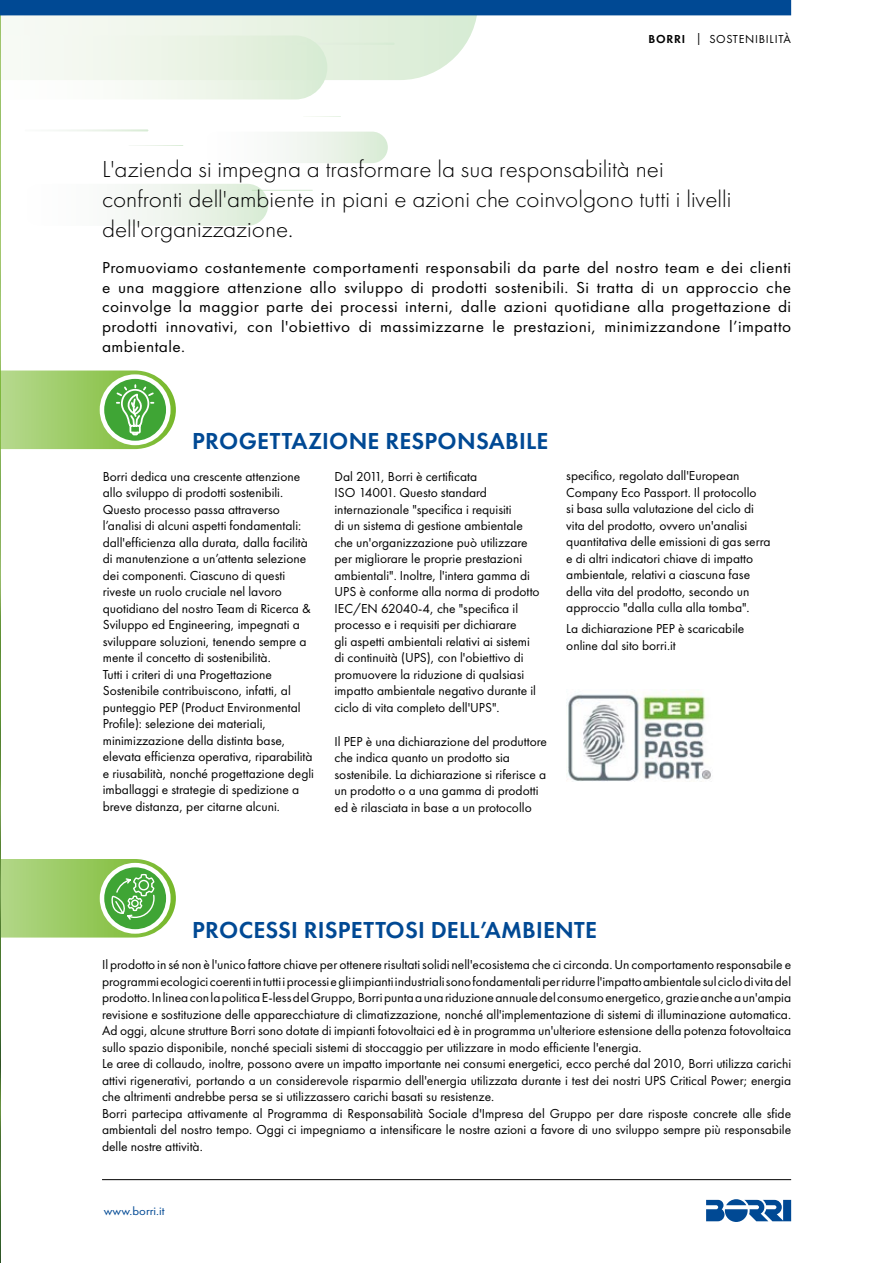
<style>
.page{position:relative;width:893px;height:1263px;background:#fff}
.page>*{position:absolute;margin:0;border:0;box-sizing:border-box;transform-origin:0 0}
.t1{font:300 24px/30px "Futura PT";color:#000;scale:1.05 1}
.t2{font:600 24px "Futura PT";letter-spacing:.01em;color:#004994}
.t3{font:16.5px/19.8px "Futura PT";letter-spacing:.025em;color:#000;text-align:justify;scale:1.05 1}
.t4{font:13.5px/16.5px "Futura PT";color:#000}
.t5{font:12px "Futura PT";letter-spacing:.06em;color:#000}
.t6{font:12px "Futura PT";color:#004994;scale:1.07 1}
.s1{font-weight:600}
</style>
<div class="page">
<svg style="left:1px;top:859px;width:175px;height:78px;background:#9acc74"></svg>
<hr style="left:252px;top:190px;width:61px;height:1px;background:#3fa535">
<svg style="left:25px;top:129px;width:123px;height:2px"></svg>
<svg style="left:129px;top:145px;width:54px;height:1px"></svg>
<svg style="left:308px;top:116px;width:33px;height:1px"></svg>
<div style="left:202px;top:132px;width:186px;height:31px;background:linear-gradient(to right,#fff,#ddedda);border-radius:16px"></div>
<div style="left:20px;top:184px;width:248px;height:42px;background:linear-gradient(to right,#fff,#ddedda);border-radius:21px"></div>
<img style="left:0;top:99px;width:1px;height:1164px">
<svg style="left:0;top:0;width:791px;height:99px"></svg>
<svg style="left:706px;top:1199px;width:85px;height:23px"></svg>
<hr style="left:102px;top:1179px;width:689px;height:1px;background:#000">
<img style="left:567px;top:691px;width:144px;height:91px">
<svg style="left:0;top:370px;width:176px;height:79px;background:#9ccd78"></svg>
<p class="t5" style="left:649px;top:32px;width:144px"><span class="s1">BORRI</span> | SOSTENIBILITÀ</p>
<h1 class="t1" style="left:102px;top:154px;width:601px">L'azienda si impegna a trasformare la sua responsabilità nei confronti dell'ambiente in piani e azioni che coinvolgono tutti i livelli dell'organizzazione.</h1>
<p class="t3" style="left:102px;top:257px;width:658px">Promuoviamo costantemente comportamenti responsabili da parte del nostro team e dei clienti e una maggiore attenzione allo sviluppo di prodotti sostenibili. Si tratta di un approccio che coinvolge la maggior parte dei processi interni, dalle azioni quotidiane alla progettazione di prodotti innovativi, con l'obiettivo di massimizzarne le prestazioni, minimizzandone l’impatto ambientale.</p>
<h1 class="t2" style="left:192px;top:426px;width:358px">PROGETTAZIONE RESPONSABILE</h1>
<p class="t4" style="left:103px;top:468px;width:213px">Borri dedica una crescente attenzione allo sviluppo di prodotti sostenibili.<br>Questo processo passa attraverso l’analisi di alcuni aspetti fondamentali: dall'efficienza alla durata, dalla facilità di manutenzione a un’attenta selezione dei componenti. Ciascuno di questi riveste un ruolo cruciale nel lavoro quotidiano del nostro Team di Ricerca &amp; Sviluppo ed Engineering, impegnati a sviluppare soluzioni, tenendo sempre a mente il concetto di sostenibilità.<br>Tutti i criteri di una Progettazione Sostenibile contribuiscono, infatti, al punteggio PEP (Product Environmental Profile): selezione dei materiali, minimizzazione della distinta base, elevata efficienza operativa, riparabilità e riusabilità, nonché progettazione degli imballaggi e strategie di spedizione a breve distanza, per citarne alcuni.</p>
<p class="t4" style="left:334px;top:468px;width:207px">Dal 2011, Borri è certificata<br>ISO 14001. Questo standard internazionale "specifica i requisiti<br>di un sistema di gestione ambientale che un'organizzazione può utilizzare per migliorare le proprie prestazioni ambientali". Inoltre, l'intera gamma di UPS è conforme alla norma di prodotto IEC/EN 62040-4, che "specifica il processo e i requisiti per dichiarare<br>gli aspetti ambientali relativi ai sistemi di continuità (UPS), con l'obiettivo di promuovere la riduzione di qualsiasi impatto ambientale negativo durante il ciclo di vita completo dell'UPS".</p>
<p class="t4" style="left:334px;top:733px;width:214px">Il PEP è una dichiarazione del produttore che indica quanto un prodotto sia sostenibile. La dichiarazione si riferisce a un prodotto o a una gamma di prodotti ed è rilasciata in base a un protocollo</p>
<p class="t4" style="left:566px;top:468px;width:206px">specifico, regolato dall'European Company Eco Passport. Il protocollo<br>si basa sulla valutazione del ciclo di vita del prodotto, ovvero un'analisi quantitativa delle emissioni di gas serra e di altri indicatori chiave di impatto ambientale, relativi a ciascuna fase della vita del prodotto, secondo un approccio "dalla culla alla tomba".</p>
<p class="t4" style="left:566px;top:620px;width:180px">La dichiarazione PEP è scaricabile online dal sito borri.it</p>
<h1 class="t2" style="left:192px;top:914px;width:406px">PROCESSI RISPETTOSI DELL’AMBIENTE</h1>
<p class="t4" style="left:102px;top:956px;width:691px">Il prodotto in sé non è l'unico fattore chiave per ottenere risultati solidi nell'ecosistema che ci circonda. Un comportamento responsabile e programmi ecologici coerenti in tutti i processi e gli impianti industriali sono fondamentali per ridurre l'impatto ambientale sul ciclo di vita del prodotto. In linea con la politica E-less del Gruppo, Borri punta a una riduzione annuale del consumo energetico, grazie anche a un'ampia revisione e sostituzione delle apparecchiature di climatizzazione, nonché all'implementazione di sistemi di illuminazione automatica.<br>Ad oggi, alcune strutture Borri sono dotate di impianti fotovoltaici ed è in programma un'ulteriore estensione della potenza fotovoltaica sullo spazio disponibile, nonché speciali sistemi di stoccaggio per utilizzare in modo efficiente l'energia.<br>Le aree di collaudo, inoltre, possono avere un impatto importante nei consumi energetici, ecco perché dal 2010, Borri utilizza carichi attivi rigenerativi, portando a un considerevole risparmio dell'energia utilizzata durante i test dei nostri UPS Critical Power; energia che altrimenti andrebbe persa se si utilizzassero carichi basati su resistenze.<br>Borri partecipa attivamente al Programma di Responsabilità Sociale d'Impresa del Gruppo per dare risposte concrete alle sfide ambientali del nostro tempo. Oggi ci impegniamo a intensificare le nostre azioni a favore di uno sviluppo sempre più responsabile delle nostre attività.</p>
<p class="t6" style="left:104px;top:1204px;width:58px">www.borri.it</p>
</div>
